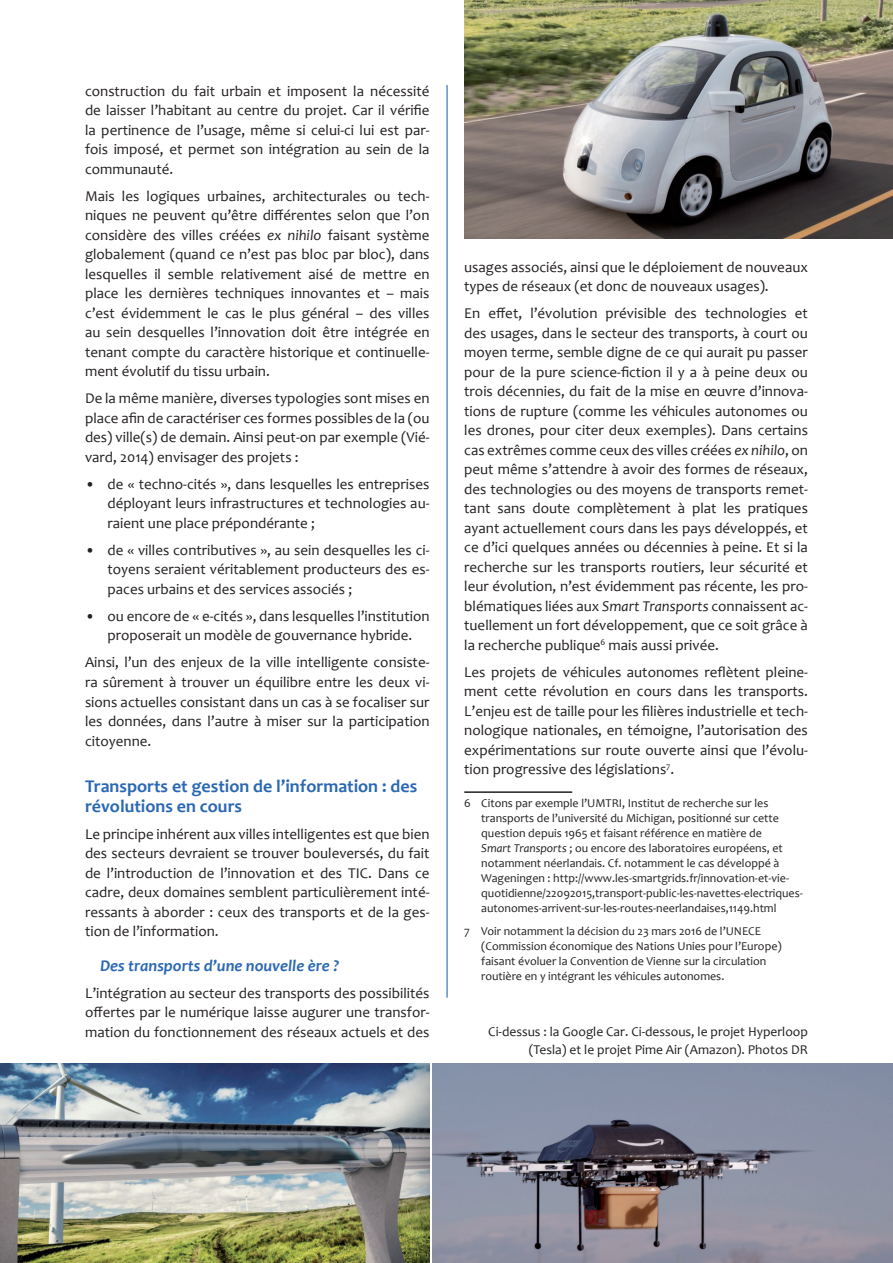
<style>
.page{position:relative;width:893px;height:1263px;background:#fff}
.page>*{position:absolute;margin:0;border:0;box-sizing:border-box;transform-origin:0 0}
.t1{font:700 18px/19.5px "Candara";color:#2b68b3}
.t2{font:italic 700 16.5px "Candara";color:#2b68b3}
.t3{font:15px/19.5px "Candara";color:#231f20;text-align:justify}
.t4{font:13.5px/18px "Candara";color:#231f20;text-align:right}
.t5{font:12px/15px "Candara";color:#231f20}
.s1{font-style:italic}
</style>
<div class="page">
<hr style="left:464px;top:791px;width:108px;height:2px;background:#231f20">
<img style="left:465px;top:0;width:428px;height:238px">
<hr style="left:446px;top:85px;width:2px;height:913px;background:#2b68b3">
<img style="left:0;top:1064px;width:429px;height:199px">
<img style="left:432px;top:1064px;width:461px;height:199px">
<p class="t3" style="left:85px;top:81px;width:346px">construction du fait urbain et imposent la nécessité de laisser l’habitant au centre du projet. Car il vérifie la pertinence de l’usage, même si celui-ci lui est par&shy;fois imposé, et permet son intégration au sein de la communauté.</p>
<p class="t3" style="left:85px;top:186px;width:346px">Mais les logiques urbaines, architecturales ou tech&shy;niques ne peuvent qu’être différentes selon que l’on considère des villes créées <span class="s1">ex nihilo</span> faisant système globalement (quand ce n’est pas bloc par bloc), dans lesquelles il semble relativement aisé de mettre en place les dernières techniques innovantes et – mais c’est évidemment le cas le plus général – des villes au sein desquelles l’innovation doit être intégrée en tenant compte du caractère historique et continuelle&shy;ment évolutif du tissu urbain.</p>
<p class="t3" style="left:85px;top:389px;width:346px">De la même manière, diverses typologies sont mises en place afin de caractériser ces formes possibles de la (ou des) ville(s) de demain. Ainsi peut-on par exemple (Vié&shy;vard, 2014) envisager des projets :</p>
<p class="t3" style="left:108px;top:474px;width:323px;text-indent:-22px">• de « techno-cités », dans lesquelles les entreprises déployant leurs infrastructures et technologies au&shy;raient une place prépondérante ;</p>
<p class="t3" style="left:108px;top:540px;width:323px;text-indent:-22px">• de « villes contributives », au sein desquelles les ci&shy;toyens seraient véritablement producteurs des es&shy;paces urbains et des services associés ;</p>
<p class="t3" style="left:85px;top:606px;width:346px;text-align:center">• ou encore de « e-cités », dans lesquelles l’institution proposerait un modèle de gouvernance hybride.</p>
<p class="t3" style="left:85px;top:653px;width:346px">Ainsi, l’un des enjeux de la ville intelligente consiste&shy;ra sûrement à trouver un équilibre entre les deux vi&shy;sions actuelles consistant dans un cas à se focaliser sur les données, dans l’autre à miser sur la participation citoyenne.</p>
<p class="t1" style="left:85px;top:776px;width:334px">Transports et gestion de l’information : des révolutions en cours</p>
<p class="t3" style="left:85px;top:824px;width:346px">Le principe inhérent aux villes intelligentes est que bien des secteurs devraient se trouver bouleversés, du fait de l’introduction de l’innovation et des TIC. Dans ce cadre, deux domaines semblent particulièrement inté&shy;ressants à aborder : ceux des transports et de la ges&shy;tion de l’information.</p>
<p class="t2" style="left:100px;top:955px;width:241px">Des transports d’une nouvelle ère ?</p>
<p class="t3" style="left:85px;top:983px;width:346px">L’intégration au secteur des transports des possibilités offertes par le numérique laisse augurer une transfor&shy;mation du fonctionnement des réseaux actuels et des</p>
<p class="t3" style="left:464px;top:257px;width:345px">usages associés, ainsi que le déploiement de nouveaux types de réseaux (et donc de nouveaux usages).</p>
<p class="t3" style="left:464px;top:304px;width:345px">En effet, l’évolution prévisible des technologies et des usages, dans le secteur des transports, à court ou moyen terme, semble digne de ce qui aurait pu passer pour de la pure science-fiction il y a à peine deux ou trois décennies, du fait de la mise en œuvre d’innova&shy;tions de rupture (comme les véhicules autonomes ou les drones, pour citer deux exemples). Dans certains cas extrêmes comme ceux des villes créées <span class="s1">ex nihilo</span>, on peut même s’attendre à avoir des formes de réseaux, des technologies ou des moyens de transports remet&shy;tant sans doute complètement à plat les pratiques ayant actuellement cours dans les pays développés, et ce d’ici quelques années ou décennies à peine. Et si la recherche sur les transports routiers, leur sécurité et leur évolution, n’est évidemment pas récente, les pro&shy;blématiques liées aux <span class="s1">Smart Transports</span> connaissent ac&shy;tuellement un fort développement, que ce soit grâce à la recherche publique<sup>6</sup> mais aussi privée.</p>
<p class="t3" style="left:464px;top:662px;width:345px">Les projets de véhicules autonomes reflètent pleine&shy;ment cette révolution en cours dans les transports.<br>L’enjeu est de taille pour les filières industrielle et tech&shy;nologique nationales, en témoigne, l’autorisation des expérimentations sur route ouverte ainsi que l’évolu&shy;tion progressive des législations<sup>7</sup>.</p>
<p class="t5" style="left:481px;top:795px;width:323px;text-indent:-17px">6 Citons par exemple l’UMTRI, Institut de recherche sur les transports de l’université du Michigan, positionné sur cette question depuis 1965 et faisant référence en matière de<br><span class="s1">Smart Transports</span> ; ou encore des laboratoires européens, et notamment néerlandais. Cf. notamment le cas développé à Wageningen : http://www.les-smartgrids.fr/innovation-et-vie&shy;quotidienne/22092015,transport-public-les-navettes-electriques&shy;autonomes-arrivent-sur-les-routes-neerlandaises,1149.html</p>
<p class="t5" style="left:481px;top:923px;width:302px;text-indent:-17px">7 Voir notamment la décision du 23 mars 2016 de l’UNECE (Commission économique des Nations Unies pour l’Europe) faisant évoluer la Convention de Vienne sur la circulation routière en y intégrant les véhicules autonomes.</p>
<p class="t4" style="left:488px;top:1022px;width:321px">Ci-dessus : la Google Car. Ci-dessous, le projet Hyperloop (Tesla) et le projet Pime Air (Amazon). Photos DR</p>
</div>
